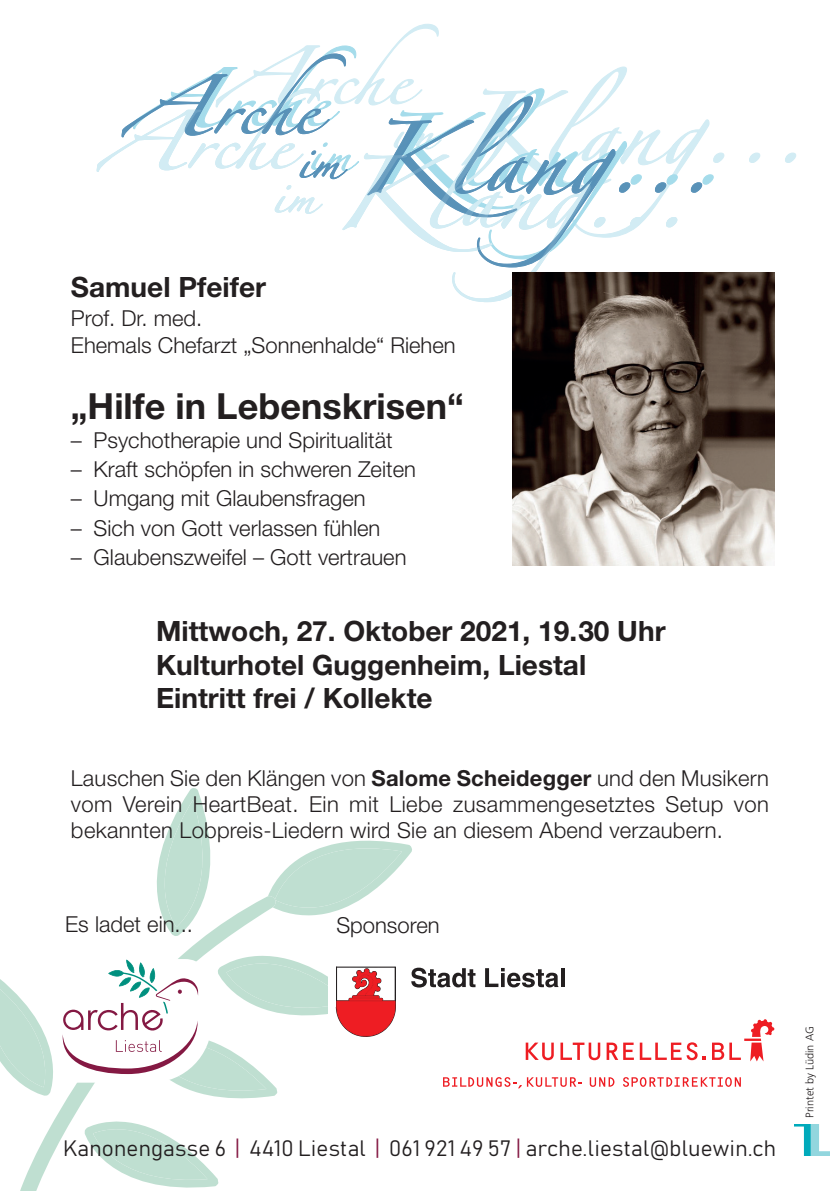
<style>
.page{position:relative;width:840px;height:1191px;background:#fff}
.page>*{position:absolute;margin:0;border:0;box-sizing:border-box;transform-origin:0 0}
.t1{font:700 36px "Helvetica Neue";color:#231f20}
.t2{font:700 28px/33.6px "Helvetica Neue";color:#231f20}
.t3{font:300 22px/26.4px "Helvetica Neue";color:#231f20}
.t4{font:22px "Bahnschrift";letter-spacing:.01em;color:#231f20}
.t5{font:300 11px "Frutiger CE";color:#231f20}
.s1{font-weight:700}
.s2{color:#841943}
</style>
<div class="page">
<svg style="left:20px;top:1100px;width:199px;height:91px"></svg>
<svg style="left:593px;top:67px;width:202px;height:112px"></svg>
<svg style="left:483px;top:88px;width:230px;height:100px"></svg>
<img style="left:794px;top:1124px;width:34px;height:31px">
<svg style="left:750px;top:1019px;width:23px;height:42px"></svg>
<hr style="left:743px;top:1038px;width:17px;height:3px;background:#ee1d23">
<svg style="left:0;top:788px;width:740px;height:312px"></svg>
<svg style="left:274px;top:185px;width:265px;height:117px"></svg>
<svg style="left:299px;top:96px;width:402px;height:171px"></svg>
<svg style="left:97px;top:24px;width:341px;height:148px"></svg>
<img style="left:512px;top:272px;width:262px;height:294px">
<p class="t2" style="left:71px;top:269px;width:196px">Samuel Pfeifer</p>
<p class="t3" style="left:71px;top:305px;width:386px">Prof. Dr. med.<br>Ehemals Chefarzt „Sonnenhalde“ Riehen</p>
<h1 class="t1" style="left:71px;top:383px;width:394px">„Hilfe in Lebenskrisen“</h1>
<p class="t3" style="left:71px;top:426px;width:323px">– Psychotherapie und Spiritualität</p>
<p class="t3" style="left:71px;top:455px;width:346px">– Kraft schöpfen in schweren Zeiten</p>
<p class="t3" style="left:71px;top:485px;width:296px">– Umgang mit Glaubensfragen</p>
<p class="t3" style="left:71px;top:514px;width:311px">– Sich von Gott verlassen fühlen</p>
<p class="t3" style="left:71px;top:543px;width:337px">– Glaubenszweifel – Gott vertrauen</p>
<p class="t2" style="left:156px;top:613px;width:510px">Mittwoch, 27. Oktober 2021, 19.30 Uhr<br>Kulturhotel Guggenheim, Liestal<br>Eintritt frei / Kollekte</p>
<p class="t3" style="left:71px;top:764px;width:699px;text-align:justify">Lauschen Sie den Klängen von <span class="s1">Salome Scheidegger</span> und den Musikern vom Verein HeartBeat. Ein mit Liebe zusammengesetztes Setup von bekannten Lobpreis-Liedern wird Sie an diesem Abend verzaubern.</p>
<p class="t3" style="left:65px;top:910px;width:129px">Es ladet ein...</p>
<p class="t3" style="left:336px;top:911px;width:105px">Sponsoren</p>
<p class="t4" style="left:63px;top:1131px;width:714px">Kanonengasse 6 <span class="s2">|</span> 4410 Liestal <span class="s2">|</span> 061 921 49 57 <span class="s2">|</span> arche.liestal@bluewin.ch</p>
<p class="t5" style="left:802px;top:1117px;width:93px;rotate:-90deg">Printet by Lüdin AG</p>
</div>
